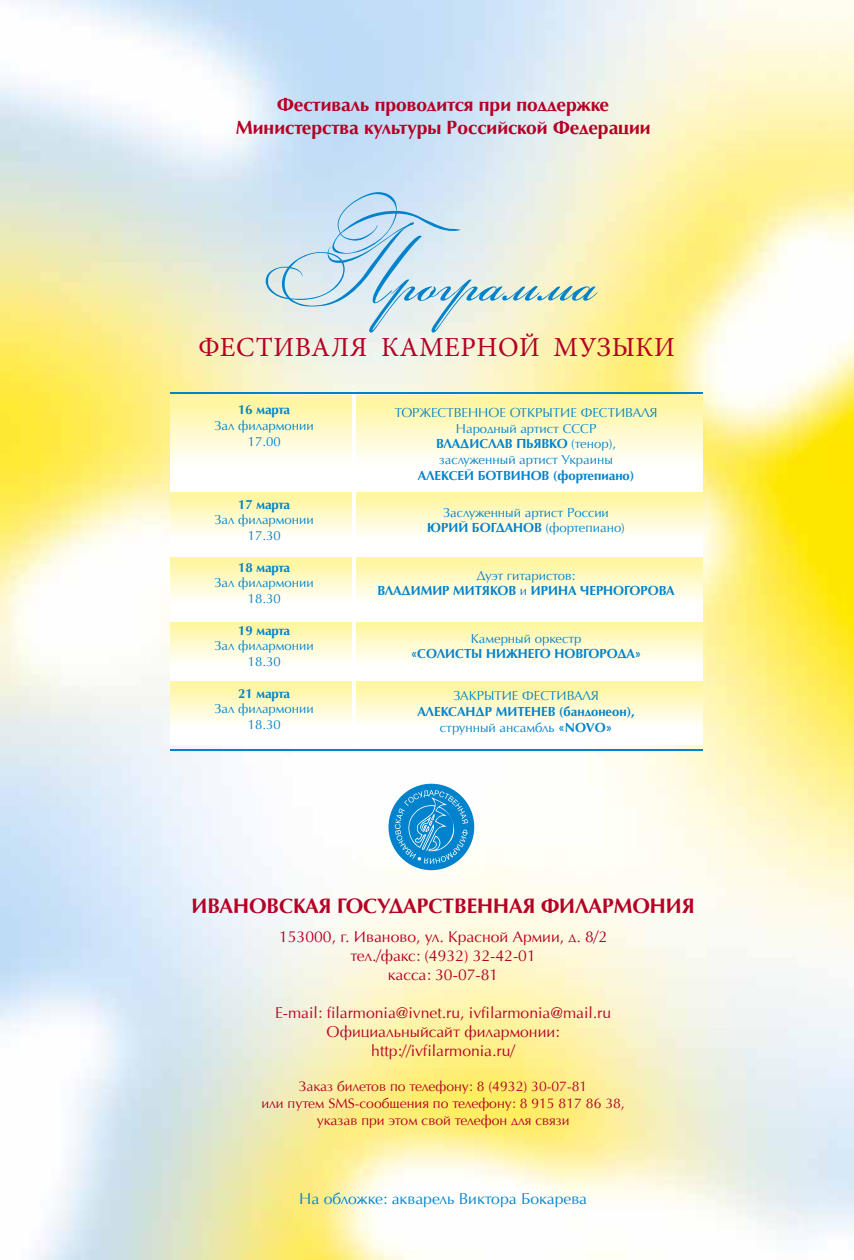
<style>
.page{position:relative;width:854px;height:1260px;background:#fff}
.page>*{position:absolute;margin:0;border:0;box-sizing:border-box;transform-origin:0 0}
.t1{font:79.98px "Bickham Script Two";color:#0083cc}
.t2{font:27.65px "Minion Pro";letter-spacing:.02em;color:#b50025}
.t3{font:27.65px "Minion Pro";letter-spacing:.095em;color:#b50025}
.t4{font:700 21px "AG Opus High Resolution";color:#b50025}
.t5{font:700 19.25px/23.1px "AG Opus High Resolution";color:#b50025;text-align:center}
.t6{font:15.75px/18.9px "AG Opus High Resolution";color:#b50025;text-align:center}
.t7{font:15.75px "AG Opus High Resolution";color:#0083cc}
.t8{font:14px/16.8px "AG Opus High Resolution";color:#b50025;text-align:center}
.t9{font:13.12px/15.8px "AG Opus High Resolution";color:#0083cc;text-align:center}
.t10{font:700 13.12px/15.8px "AG Opus High Resolution";color:#0083cc;text-align:center}
.s1{font-weight:700}
.s2{font-weight:400}
</style>
<div class="page">
<img style="left:0;top:0;width:853px;height:1260px">
<div style="left:388px;top:784px;width:86px;height:86px;background:#0083cc;border-radius:50%"></div>
<svg style="left:394px;top:790px;width:74px;height:74px"></svg>
<div style="left:170px;top:396px;width:532px;height:97px;background:linear-gradient(to bottom,#fff6a0,#fff)"></div>
<div style="left:170px;top:620px;width:532px;height:64px;background:linear-gradient(to bottom,#fff59f,#fff)"></div>
<div style="left:170px;top:558px;width:532px;height:63px;background:linear-gradient(to bottom,#fff59f,#fff)"></div>
<div style="left:170px;top:493px;width:532px;height:64px;background:linear-gradient(to bottom,#fff6a1,#fff)"></div>
<div style="left:170px;top:682px;width:532px;height:63px;background:linear-gradient(to bottom,#fff5a0,#fff)"></div>
<hr style="left:352px;top:391px;width:4px;height:471px;background:#fff">
<hr style="left:170px;top:392px;width:532px;height:2px;background:#0083cc">
<hr style="left:170px;top:749px;width:532px;height:2px;background:#0083cc">
<h3 class="t5" style="left:236px;top:93px;width:416px">Фестиваль проводится при поддержке<br>Министерства культуры Российской Федерации</h3>
<h1 class="t1" style="left:256px;top:226px;width:342px">Программа</h1>
<h2 class="t2" style="left:198px;top:328px;width:202px">фестиваля камер</h2>
<h2 class="t3" style="left:476px;top:328px;width:200px">ной музыки</h2>
<p class="t10" style="left:238px;top:402px;width:53px">16 марта</p>
<p class="t9" style="left:214px;top:418px;width:101px">Зал филармонии<br>17.00</p>
<p class="t10" style="left:238px;top:496px;width:53px">17 марта</p>
<p class="t9" style="left:214px;top:512px;width:101px">Зал филармонии<br>17.30</p>
<p class="t10" style="left:238px;top:559px;width:53px">18 марта</p>
<p class="t9" style="left:214px;top:575px;width:101px">Зал филармонии<br>18.30</p>
<p class="t10" style="left:238px;top:622px;width:53px">19 марта</p>
<p class="t9" style="left:214px;top:638px;width:101px">Зал филармонии<br>18.30</p>
<p class="t10" style="left:238px;top:685px;width:53px">21 марта</p>
<p class="t9" style="left:214px;top:701px;width:101px">Зал филармонии<br>18.30</p>
<p class="t9" style="left:394px;top:405px;width:264px">ТОРЖЕСТВЕННОЕ ОТКРЫТИЕ ФЕСТИВАЛЯ<br>Народный артист СССР<br><span class="s1">Владислав пьявко</span> (тенор),<br>заслуженный артист Украины</p>
<p class="t10" style="left:417px;top:468px;width:218px">Алексей Ботвинов (фортепиано)</p>
<p class="t9" style="left:427px;top:504px;width:199px">Заслуженный артист России<br><span class="s1">Юрий БОгданов</span> (фортепиано)</p>
<p class="t10" style="left:377px;top:567px;width:299px"><span class="s2">Дуэт гитаристов:<br></span>Владимир Митяков <span class="s2">и</span> Ирина Черногорова</p>
<p class="t9" style="left:470px;top:630px;width:112px">Камерный оркестр</p>
<p class="t10" style="left:410px;top:646px;width:232px">«Солисты Нижнего Новгорода»</p>
<p class="t9" style="left:453px;top:688px;width:147px">ЗАКРЫТИЕ ФЕСТИВАЛЯ</p>
<p class="t10" style="left:417px;top:704px;width:219px">Александр Митенев (бандонеон), <span class="s2">струнный ансамбль</span> «NOVO»</p>
<h3 class="t4" style="left:191px;top:893px;width:504px">Ивановская государственная филармония</h3>
<p class="t6" style="left:279px;top:928px;width:329px">153000, г. Иваново, ул. Красной Армии, д. 8/2 тел./факс: (4932) 32-42-01<br>касса: 30-07-81</p>
<p class="t6" style="left:275px;top:1003px;width:337px">E-mail: filarmonia@ivnet.ru, ivfilarmonia@mail.ru<br>Официальныйсайт филармонии: http://ivfilarmonia.ru/</p>
<p class="t8" style="left:261px;top:1078px;width:365px">Заказ билетов по телефону: 8 (4932) 30-07-81<br>или путем SMS-сообщения по телефону: 8 915 817 86 38, указав при этом свой телефон для связи</p>
<p class="t7" style="left:299px;top:1190px;width:289px">На обложке: акварель Виктора Бокарева</p>
</div>
